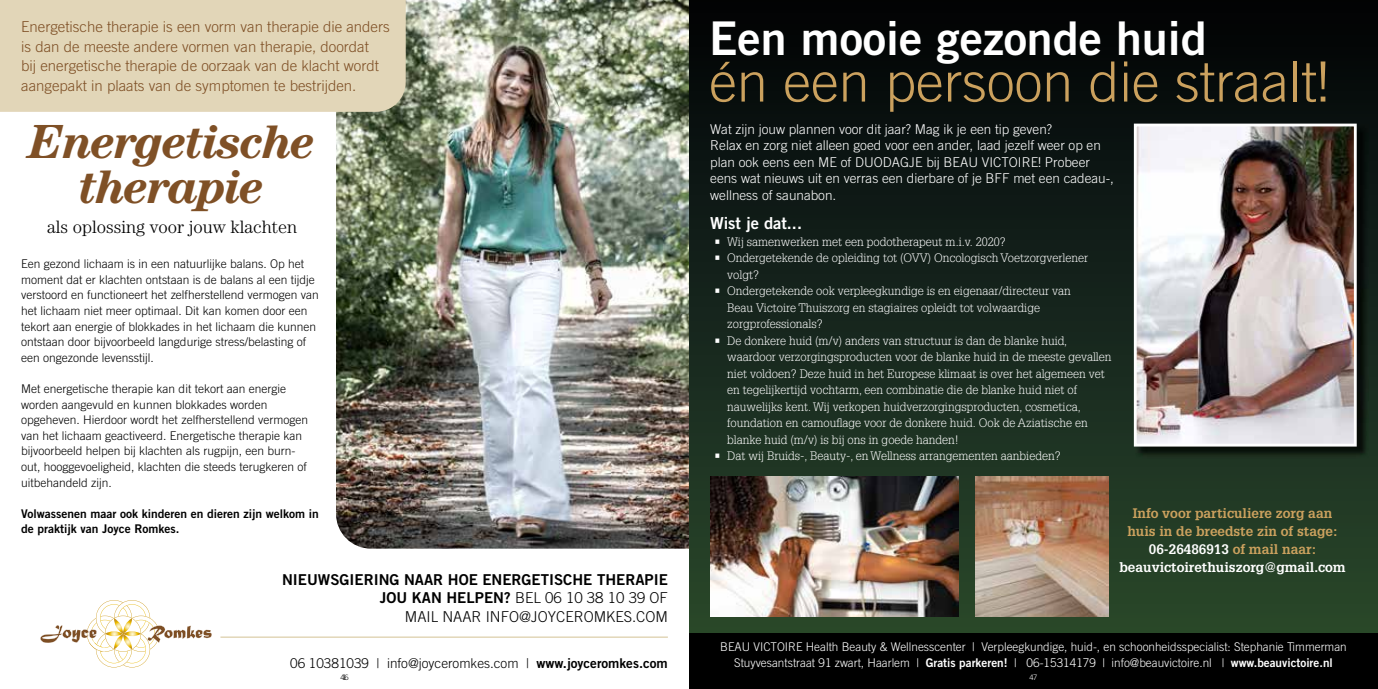
<style>
.page{position:relative;width:1378px;height:689px;background:#fff}
.page>*{position:absolute;margin:0;border:0;box-sizing:border-box;transform-origin:0 0}
.t1{font:300 55.5px "Trade Gothic LT Std";color:#cba15e}
.t2{font:italic 700 48px/45px "Century Std";letter-spacing:-.04em;color:#7f5026;text-align:center}
.t3{font:46.5px "Trade Gothic LT Std Bd 2";color:#fff}
.t4{font:300 18px "Century Std";color:#000}
.t5{font:16.5px "Trade Gothic LT Std Bd 2";color:#fff}
.t6{font:300 15px/19.5px "Trade Gothic LT Std";color:#7e4f25}
.t7{font:300 15px/18.5px "Trade Gothic LT Std";color:#000;text-align:right}
.t8{font:15px "Trade Gothic LT Std Bd 2";color:#000}
.t9{font:300 13.5px/16.5px "Trade Gothic LT Std";color:#fff}
.t10{font:700 13.5px/18px "Glypha LT Std";color:#cba15e;text-align:center}
.t11{font:300 13.5px "Trade Gothic LT Std";color:#000}
.t12{font:300 12px/16.5px "Glypha LT Std";color:#fff}
.t13{font:300 12px/15.6px "Trade Gothic LT Std";color:#000}
.t14{font:300 12px/16.5px "Trade Gothic LT Std";color:#fff;text-align:center}
.t15{font:12px/15.6px "Trade Gothic LT Std Bd 2";color:#000}
.t16{font:300 7.5px "Trade Gothic LT Std";color:#000}
.t17{font:300 7.5px "Trade Gothic LT Std";color:#fff}
.s1{font-family:"Trade Gothic LT Std Bd 2";font-weight:400}
.s2{color:#fff}
</style>
<div class="page">
<img style="left:336px;top:0;width:353px;height:549px">
<div style="left:0;top:0;width:406px;height:112px;background:#e2d6b8"></div>
<svg style="left:40px;top:600px;width:172px;height:68px"></svg>
<hr style="left:220px;top:636px;width:448px;height:2px;background:#e2d6b8">
<svg style="left:689px;top:0;width:689px;height:634px;background:#132118"></svg>
<img style="left:1135px;top:125px;width:233px;height:333px">
<img style="left:1138px;top:128px;width:214px;height:314px">
<div style="left:1134px;top:124px;width:222px;height:322px;border:3px solid #fff"></div>
<img style="left:710px;top:476px;width:248px;height:141px">
<div style="left:689px;top:634px;width:689px;height:55px;background:#000"></div>
<img style="left:975px;top:476px;width:133px;height:141px">
<p class="t6" style="left:21px;top:17px;width:370px">Energetische therapie is een vorm van therapie die anders is dan de meeste andere vormen van therapie, doordat<br>bij energetische therapie de oorzaak van de klacht wordt aangepakt in plaats van de symptomen te bestrijden.</p>
<h2 class="t2" style="left:28px;top:119px;width:289px">Energetische therapie</h2>
<h3 class="t4" style="left:47px;top:217px;width:252px">als oplossing voor jouw klachten</h3>
<p class="t13" style="left:21px;top:256px;width:299px">Een gezond lichaam is in een natuurlijke balans. Op het moment dat er klachten ontstaan is de balans al een tijdje verstoord en functioneert het zelfherstellend vermogen van het lichaam niet meer optimaal. Dit kan komen door een tekort aan energie of blokkades in het lichaam die kunnen ontstaan door bijvoorbeeld langdurige stress/belasting of een ongezonde levensstijl.</p>
<p class="t13" style="left:21px;top:381px;width:288px">Met energetische therapie kan dit tekort aan energie worden aangevuld en kunnen blokkades worden opgeheven. Hierdoor wordt het zelfherstellend vermogen van het lichaam geactiveerd. Energetische therapie kan bijvoorbeeld helpen bij klachten als rugpijn, een burn&shy;out, hooggevoeligheid, klachten die steeds terugkeren of uitbehandeld zijn.</p>
<p class="t15" style="left:21px;top:505px;width:299px">Volwassenen maar ook kinderen en dieren zijn welkom in de praktijk van Joyce Romkes.</p>
<p class="t8" style="left:282px;top:570px;width:387px">NIEUWSGIERING NAAR HOE ENERGETISCHE THERAPIE</p>
<p class="t7" style="left:380px;top:588px;width:289px"><span class="s1">JOU KAN HELPEN?</span> BEL 06 10 38 10 39 OF<br>MAIL NAAR INFO@JOYCEROMKES.COM</p>
<p class="t11" style="left:290px;top:655px;width:379px">06 10381039 | info@joyceromkes.com | <span class="s1">www.joyceromkes.com</span></p>
<h3 class="t3" style="left:709px;top:10px;width:499px">Een mooie gezonde huid</h3>
<h1 class="t1" style="left:709px;top:49px;width:621px">én een persoon die straalt!</h1>
<p class="t9" style="left:710px;top:120px;width:405px">Wat zijn jouw plannen voor dit jaar? Mag ik je een tip geven?<br>Relax en zorg niet alleen goed voor een ander, laad jezelf weer op en plan ook eens een ME of DUODAGJE bij BEAU VICTOIRE! Probeer eens wat nieuws uit en verras een dierbare of je BFF met een cadeau-, wellness of saunabon.</p>
<h3 class="t5" style="left:710px;top:213px;width:93px">Wist je dat...</h3>
<p class="t12" style="left:714px;top:234px;width:293px">• Wij samenwerken met een podotherapeut m.i.v. 2020?</p>
<p class="t12" style="left:727px;top:250px;width:362px;text-indent:-13px">• Ondergetekende de opleiding tot (OVV) Oncologisch Voetzorgverlener volgt?</p>
<p class="t12" style="left:727px;top:283px;width:345px;text-indent:-13px">• Ondergetekende ook verpleegkundige is en eigenaar/directeur van<br>Beau Victoire Thuiszorg en stagiaires opleidt tot volwaardige zorgprofessionals?</p>
<p class="t12" style="left:727px;top:333px;width:386px;text-indent:-13px">• De donkere huid (m/v) anders van structuur is dan de blanke huid, waardoor verzorgingsproducten voor de blanke huid in de meeste gevallen niet voldoen? Deze huid in het Europese klimaat is over het algemeen vet en tegelijkertijd vochtarm, een combinatie die de blanke huid niet of nauwelijks kent. Wij verkopen huidverzorgingsproducten, cosmetica, foundation en camouflage voor de donkere huid. Ook de Aziatische en blanke huid (m/v) is bij ons in goede handen!</p>
<p class="t12" style="left:714px;top:448px;width:348px">• Dat wij Bruids-, Beauty-, en Wellness arrangementen aanbieden?</p>
<p class="t10" style="left:1119px;top:504px;width:228px">Info voor particuliere zorg aan huis in de breedste zin of stage:<br><span class="s2">06-26486913</span> of mail naar: <span class="s2">beauvictoirethuiszorg@gmail.com</span></p>
<p class="t14" style="left:720px;top:638px;width:628px">BEAU VICTOIRE Health Beauty &amp; Wellnesscenter | Verpleegkundige, huid-, en schoonheidsspecialist: Stephanie Timmerman<br>Stuyvesantstraat 91 zwart, Haarlem | <span class="s1">Gratis parkeren!</span> | 06-15314179 | info@beauvictoire.nl | <span class="s1">www.beauvictoire.nl</span></p>
<p class="t16" style="left:340px;top:672px;width:10px">46</p>
<p class="t17" style="left:1029px;top:672px;width:9px">47</p>
<p class="t16" style="left:342px;top:672px;width:6px">1</p>
</div>
